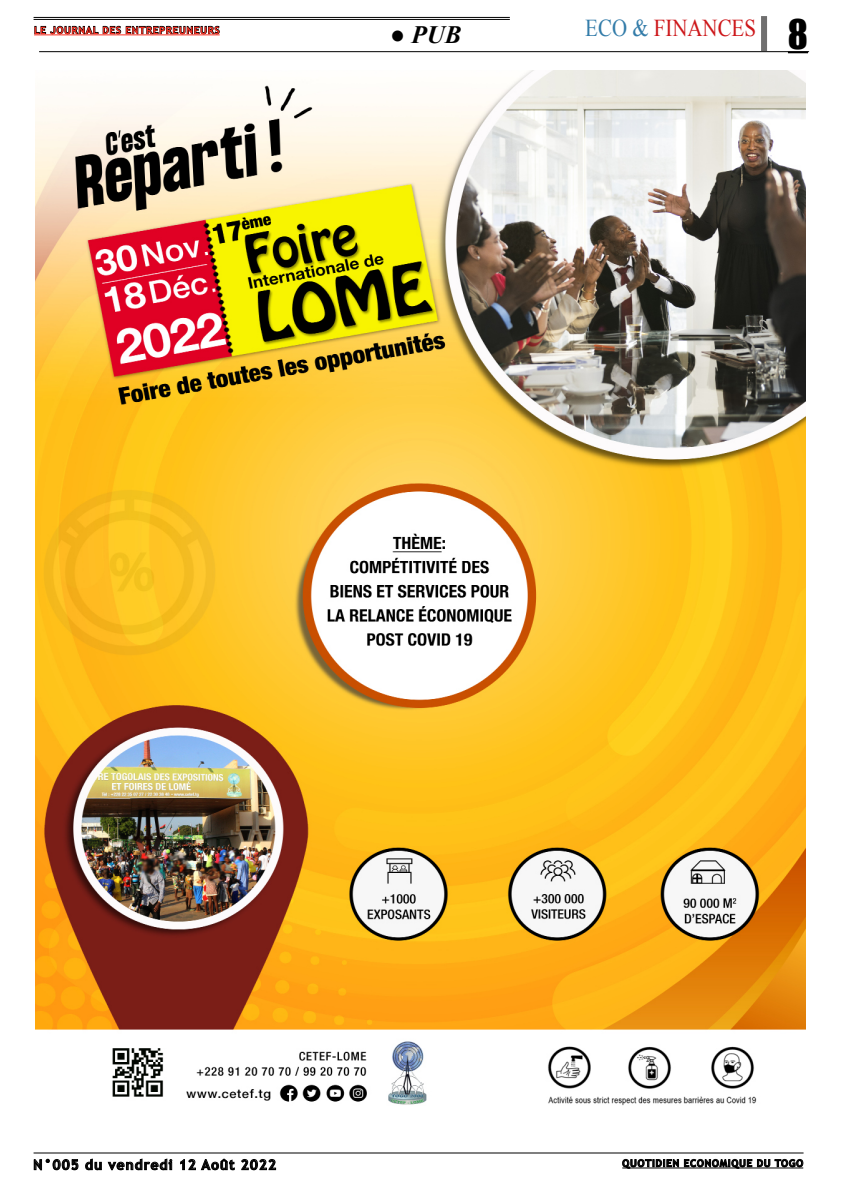
<style>
.page{position:relative;width:842px;height:1191px;background:#fff}
.page>*{position:absolute;margin:0;border:0;box-sizing:border-box;transform-origin:0 0}
.t1{font:37.5px "Impact";color:#000}
.t2{font:italic 700 25px "Times New Roman";color:#000}
.t3{font:24.2px "Times New Roman";color:#cd171a;scale:.86 1}
.t4{font:700 14px "Trebuchet MS";letter-spacing:.07em;color:#000}
.t5{font:700 10px "Trebuchet MS";letter-spacing:.07em;color:#ff2e20}
.t6{font:700 10px "Trebuchet MS";letter-spacing:.07em;color:#000}
.s1{color:#337ca9}
.s2{font-family:"Trebuchet"}
</style>
<div class="page">
<hr style="left:34px;top:17px;width:476px;height:1px;background:#000">
<hr style="left:34px;top:19px;width:476px;height:1px;background:#000">
<hr style="left:39px;top:51px;width:770px;height:1px;background:#000">
<hr style="left:788px;top:51px;width:20px;height:2px;background:#000">
<div style="left:761px;top:16px;width:6px;height:35px;background:#706f6f"></div>
<hr style="left:34px;top:34px;width:186px;height:1px;background:#ff2e20">
<svg style="left:34px;top:26px;width:186px;height:8px"></svg>
<svg style="left:622px;top:1158px;width:181px;height:10px"></svg>
<svg style="left:34px;top:1158px;width:44px;height:12px"></svg>
<svg style="left:85px;top:1158px;width:17px;height:12px"></svg>
<svg style="left:108px;top:1158px;width:64px;height:12px"></svg>
<svg style="left:180px;top:1158px;width:55px;height:12px"></svg>
<svg style="left:241px;top:1159px;width:35px;height:11px"></svg>
<hr style="left:34px;top:1152px;width:769px;height:1px;background:#000">
<img style="left:35px;top:71px;width:771px;height:1035px">
<p class="t5" style="left:34px;top:24px;width:187px">LE JOURNAL DES ENTREPREUNEURS</p>
<h3 class="t3" style="left:585px;top:11px;width:200px"><span class="s1">ECO &amp;</span> FINANCES</h3>
<h2 class="t2" style="left:390px;top:17px;width:73px"><span class="s2">●</span> PUB</h2>
<h1 class="t1" style="left:788px;top:5px;width:22px">8</h1>
<h3 class="t4" style="left:33px;top:1155px;width:244px">N°005 du vendredi 12 Août 2022</h3>
<p class="t6" style="left:622px;top:1156px;width:182px">QUOTIDIEN ECONOMIQUE DU TOGO</p>
</div>
